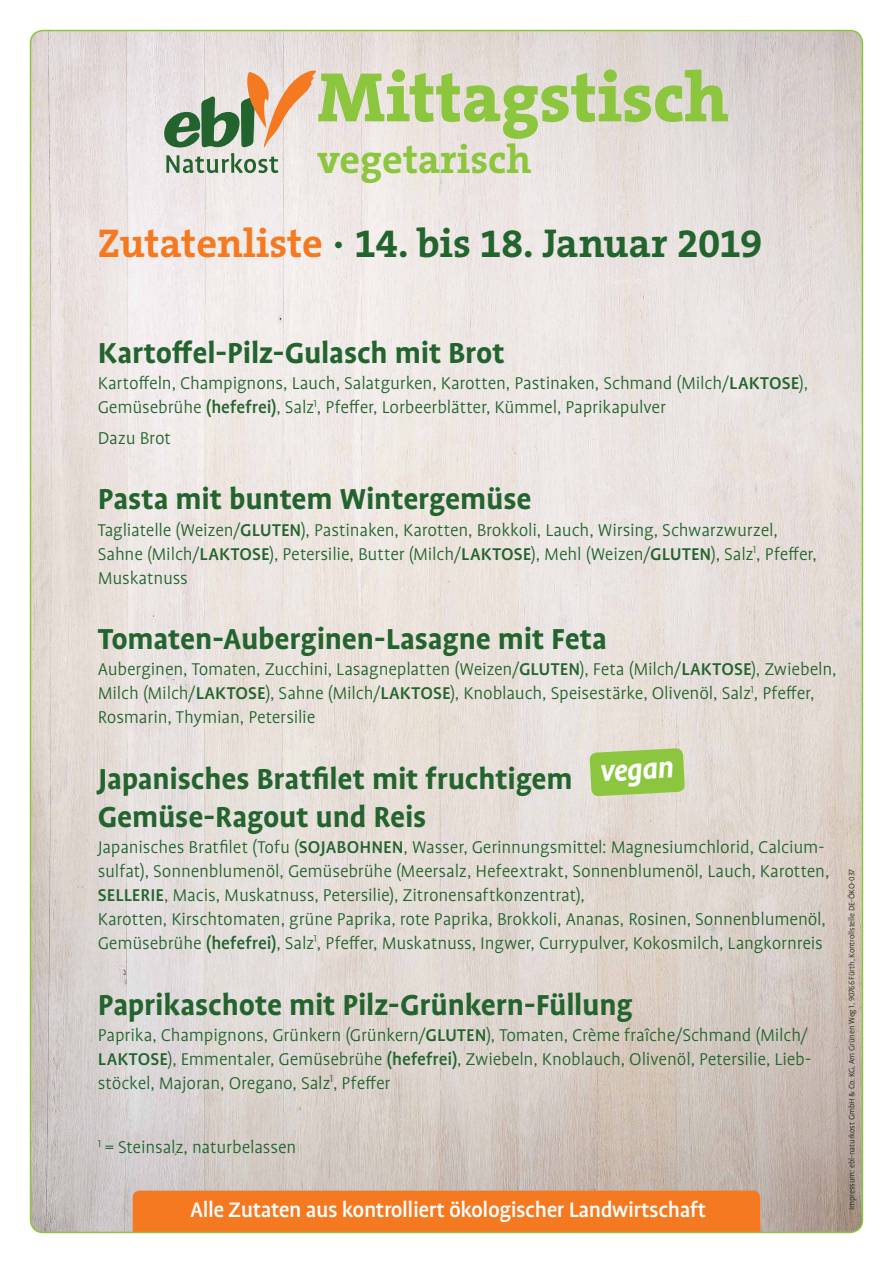
<style>
.page{position:relative;width:893px;height:1263px;background:#fff}
.page>*{position:absolute;margin:0;border:0;box-sizing:border-box;transform-origin:0 0}
.t1{font:800 70.65px "The Serif B W8";color:#8bc63e}
.t2{font:700 40.5px "The Serif B W7";color:#23642e}
.t3{font:700 40.5px "The Serif B W7";color:#8bc63e}
.t4{font:700 33px/37.5px "Profile Pro";letter-spacing:-.005em;color:#23642e}
.Produkt_Haupttext{font:italic 700 33px "Profile Pro";color:#fff}
.t5{font:500 24px "Profile Pro";letter-spacing:-.02em;color:#fff}
.Produkt_Haupttext-2{font:300 19.5px/24px "Profile Pro";letter-spacing:-.01em;color:#23642e}
.t6{font:300 9px "Profile Pro";letter-spacing:-.01em;color:#231f20}
.s1{color:#f47921}
.s2{font-weight:500}
</style>
<div class="page">
<img style="left:31px;top:31px;width:831px;height:1201px">
<div style="left:133px;top:1190px;width:627px;height:40px;background:#f47921"></div>
<svg style="left:163px;top:70px;width:153px;height:103px;background:#c0bda8"></svg>
<svg style="left:589px;top:748px;width:96px;height:48px;background:#96c851"></svg>
<p class="t1" style="left:317px;top:50px;width:413px">Mittagstisch</p>
<p class="t3" style="left:317px;top:133px;width:216px">vegetarisch</p>
<p class="t2" style="left:98px;top:216px;width:666px"><span class="s1">Zutatenliste</span> · 14. bis 18. Januar 2019</p>
<p class="t4" style="left:98px;top:335px;width:408px">Kartoffel-Pilz-Gulasch mit Brot</p>
<p class="Produkt_Haupttext-2" style="left:98px;top:372px;width:712px">Kartoffeln, Champignons, Lauch, Salatgurken, Karotten, Pastinaken, Schmand (Milch/<span class="s2">LAKTOSE</span>),<br>Gemüsebrühe <span class="s2">(hefefrei)</span>, Salz<sup>1</sup>, Pfeffer, Lorbeerblätter, Kümmel, Paprikapulver</p>
<p class="Produkt_Haupttext-2" style="left:98px;top:426px;width:75px">Dazu Brot</p>
<p class="t4" style="left:98px;top:481px;width:435px">Pasta mit buntem Wintergemüse</p>
<p class="Produkt_Haupttext-2" style="left:98px;top:518px;width:721px">Tagliatelle (Weizen/<span class="s2">GLUTEN</span>), Pastinaken, Karotten, Brokkoli, Lauch, Wirsing, Schwarzwurzel,<br>Sahne (Milch/<span class="s2">LAKTOSE</span>), Petersilie, Butter (Milch/<span class="s2">LAKTOSE</span>), Mehl (Weizen/<span class="s2">GLUTEN</span>), Salz<sup>1</sup>, Pfeffer,<br>Muskatnuss</p>
<p class="t4" style="left:98px;top:621px;width:511px">Tomaten-Auberginen-Lasagne mit Feta</p>
<p class="Produkt_Haupttext-2" style="left:98px;top:658px;width:740px">Auberginen, Tomaten, Zucchini, Lasagneplatten (Weizen/<span class="s2">GLUTEN</span>), Feta (Milch/<span class="s2">LAKTOSE</span>), Zwiebeln,<br>Milch (Milch/<span class="s2">LAKTOSE</span>), Sahne (Milch/<span class="s2">LAKTOSE</span>), Knoblauch, Speisestärke, Olivenöl, Salz<sup>1</sup>, Pfeffer,<br>Rosmarin, Thymian, Petersilie</p>
<p class="t4" style="left:98px;top:761px;width:476px">Japanisches Bratfilet mit fruchtigem<br>Gemüse-Ragout und Reis</p>
<p class="Produkt_Haupttext-2" style="left:98px;top:836px;width:733px">Japanisches Bratfilet (Tofu (<span class="s2">SOJABOHNEN</span>, Wasser, Gerinnungsmittel: Magnesiumchlorid, Calcium&shy;sulfat), Sonnenblumenöl, Gemüsebrühe (Meersalz, Hefeextrakt, Sonnenblumenöl, Lauch, Karotten, <span class="s2">SELLERIE</span>, Macis, Muskatnuss, Petersilie), Zitronensaftkonzentrat),<br>Karotten, Kirschtomaten, grüne Paprika, rote Paprika, Brokkoli, Ananas, Rosinen, Sonnenblumenöl, Gemüsebrühe <span class="s2">(hefefrei)</span>, Salz<sup>1</sup>, Pfeffer, Muskatnuss, Ingwer, Currypulver, Kokosmilch, Langkornreis</p>
<p class="t4" style="left:98px;top:986px;width:536px">Paprikaschote mit Pilz-Grünkern-Füllung</p>
<p class="Produkt_Haupttext-2" style="left:98px;top:1024px;width:715px">Paprika, Champignons, Grünkern (Grünkern/<span class="s2">GLUTEN</span>), Tomaten, Crème fraîche/Schmand (Milch/<br><span class="s2">LAKTOSE</span>), Emmentaler, Gemüsebrühe <span class="s2">(hefefrei)</span>, Zwiebeln, Knoblauch, Olivenöl, Petersilie, Lieb&shy;stöckel, Majoran, Oregano, Salz<sup>1</sup>, Pfeffer</p>
<p class="Produkt_Haupttext" style="left:599px;top:752px;width:75px;rotate:-3deg">vegan</p>
<p class="Produkt_Haupttext-2" style="left:98px;top:1136px;width:200px"><sup>1</sup> = Steinsalz, naturbelassen</p>
<p class="t5" style="left:190px;top:1196px;width:517px">Alle Zutaten aus kontrolliert ökologischer Landwirtschaft</p>
<p class="t6" style="left:847px;top:1210px;width:343px;rotate:-90deg">Impressum: ebl-naturkost GmbH &amp; Co. KG, Am Grünen Weg 1, 90766 Fürth, Kontrollstelle DE-ÖKO-037</p>
</div>
